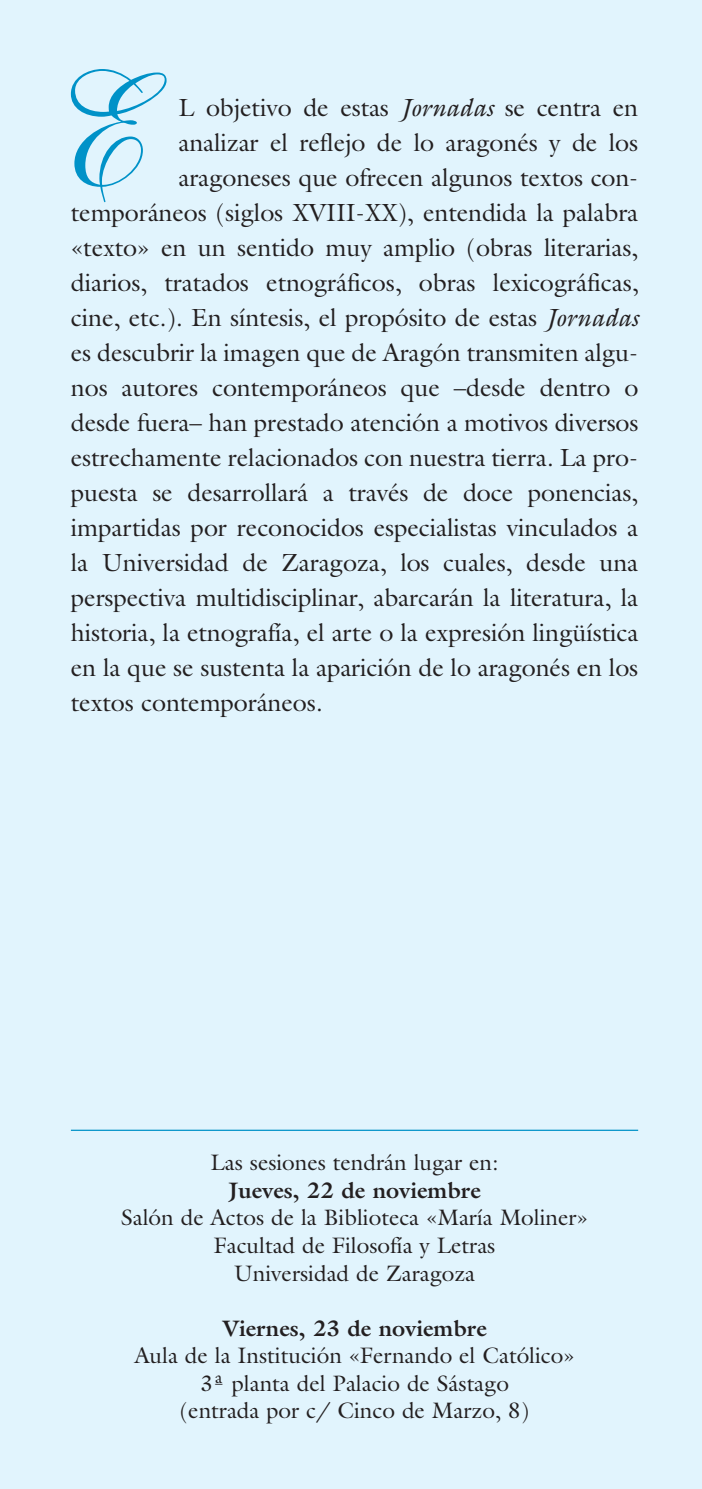
<style>
.page{position:relative;width:702px;height:1489px;background:#fff}
.page>*{position:absolute;margin:0;border:0;box-sizing:border-box;transform-origin:0 0}
.t1{font:160px "Shelley Allegro Script";color:#0092c8}
.t2{font:25px "Galliard";letter-spacing:-.005em;color:#231f20}
.t3{font:22.5px/27.5px "Galliard";color:#231f20;text-align:center}
.t4{font:700 22.5px "Galliard";color:#231f20}
.s1{font-style:italic}
</style>
<div class="page">
<div style="left:0;top:0;width:702px;height:1488px;background:#e1f4fd"></div>
<hr style="left:71px;top:1129px;width:567px;height:1px;background:#0092c8">
<h1 class="t1" style="left:57px;top:39px;width:90px">E</h1>
<p class="t2" style="left:178px;top:98px;width:461px">L objetivo de estas <span class="s1">Jornadas</span> se centra en</p>
<p class="t2" style="left:178px;top:133px;width:461px">analizar el reflejo de lo aragonés y de los</p>
<p class="t2" style="left:178px;top:168px;width:461px">aragoneses que ofrecen algunos textos con-</p>
<p class="t2" style="left:71px;top:203px;width:568px">temporáneos (siglos XVIII-XX), entendida la palabra</p>
<p class="t2" style="left:71px;top:238px;width:569px">«texto» en un sentido muy amplio (obras literarias,</p>
<p class="t2" style="left:71px;top:273px;width:569px">diarios, tratados etnográficos, obras lexicográficas,</p>
<p class="t2" style="left:71px;top:308px;width:568px">cine, etc.). En síntesis, el propósito de estas <span class="s1">Jornadas</span></p>
<p class="t2" style="left:71px;top:343px;width:568px">es descubrir la imagen que de Aragón transmiten algu-</p>
<p class="t2" style="left:71px;top:378px;width:569px">nos autores contemporáneos que –desde dentro o</p>
<p class="t2" style="left:71px;top:413px;width:569px">desde fuera– han prestado atención a motivos diversos</p>
<p class="t2" style="left:71px;top:448px;width:568px">estrechamente relacionados con nuestra tierra. La pro-</p>
<p class="t2" style="left:71px;top:483px;width:569px">puesta se desarrollará a través de doce ponencias,</p>
<p class="t2" style="left:71px;top:518px;width:569px">impartidas por reconocidos especialistas vinculados a</p>
<p class="t2" style="left:71px;top:553px;width:569px">la Universidad de Zaragoza, los cuales, desde una</p>
<p class="t2" style="left:71px;top:588px;width:569px">perspectiva multidisciplinar, abarcarán la literatura, la</p>
<p class="t2" style="left:71px;top:623px;width:569px">historia, la etnografía, el arte o la expresión lingüística</p>
<p class="t2" style="left:71px;top:658px;width:569px">en la que se sustenta la aparición de lo aragonés en los</p>
<p class="t2" style="left:71px;top:693px;width:253px">textos contemporáneos.</p>
<p class="t3" style="left:210px;top:1151px;width:289px">Las sesiones tendrán lugar en:</p>
<p class="t4" style="left:228px;top:1181px;width:254px">Jueves, 22 de noviembre</p>
<p class="t3" style="left:121px;top:1206px;width:468px">Salón de Actos de la Biblioteca «María Moliner»<br>Facultad de Filosofía y Letras<br>Universidad de Zaragoza</p>
<p class="t4" style="left:222px;top:1319px;width:266px">Viernes, 23 de noviembre</p>
<p class="t3" style="left:134px;top:1343px;width:442px">Aula de la Institución «Fernando el Católico»<br>3ª planta del Palacio de Sástago<br>(entrada por c/ Cinco de Marzo, 8)</p>
</div>
